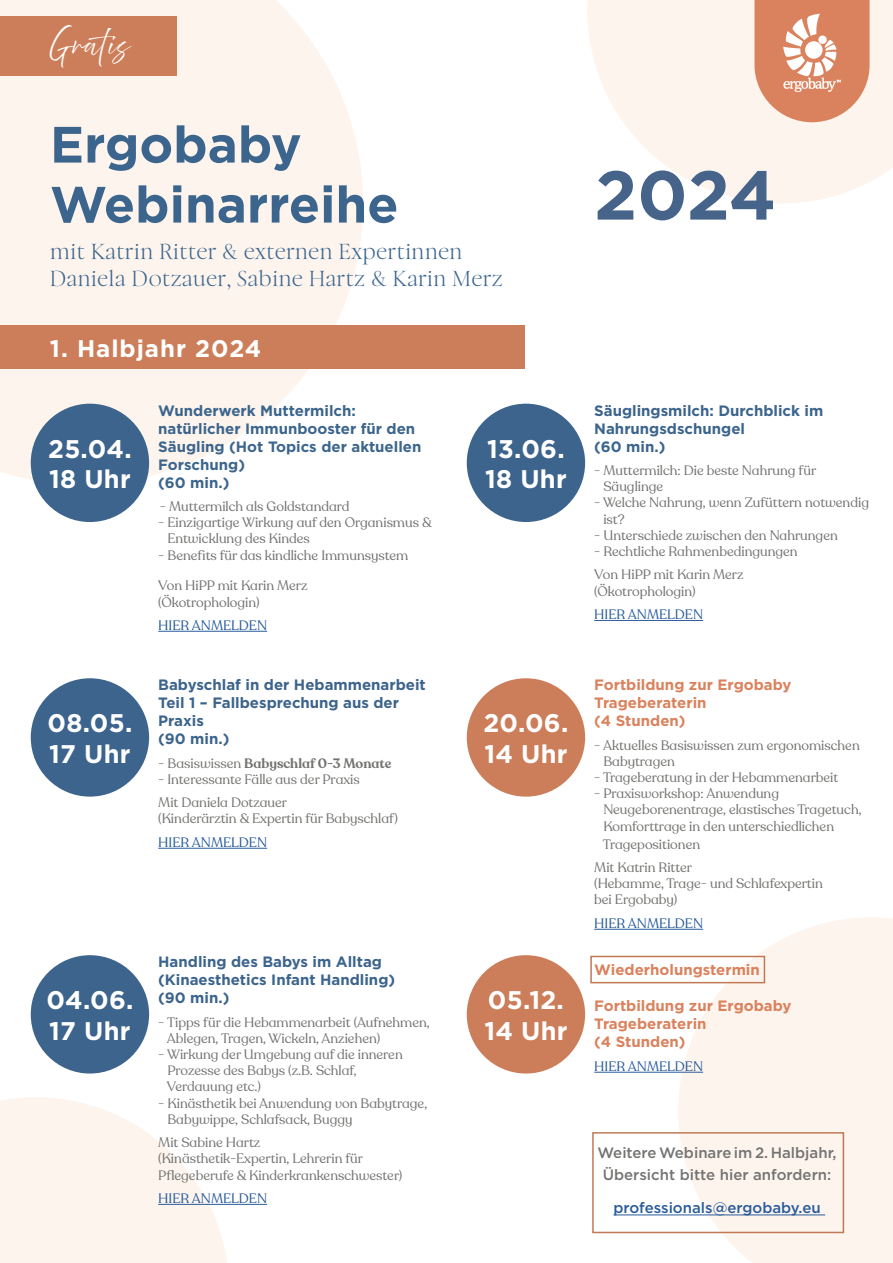
<style>
.page{position:relative;width:893px;height:1263px;background:#fff}
.page>*{position:absolute;margin:0;border:0;box-sizing:border-box;transform-origin:0 0}
.t1{font:700 69px "Gotham";color:#46638a}
.t2{font:700 51px/60px "Gotham";color:#3c658d}
.t3{font:700 25.5px/30.6px "Gotham";letter-spacing:.01em;color:#fff}
.t4{font:700 24px "Gotham";letter-spacing:.04em;color:#fff}
.t5{font:24px "ATB Script";letter-spacing:.04em;color:#fff}
.t6{font:22.5px/27px "Abovethe Beyond Serif";color:#3c658d}
.t7{font:700 15px/18px "Gotham";color:#3c658d}
.t8{font:700 15px/18px "Gotham";color:#3c648c}
.t9{font:700 15px/18px "Gotham";color:#da825d}
.t10{font:500 15px/22.5px "Gotham";color:#737371;text-align:center}
.t11{font:500 15px "Gotham";color:#275b9b}
.t12{font:13.5px/16.2px "Recoleta Alt";color:#737371}
.t13{font:13.5px/16.2px "Recoleta Alt";color:#727271}
.t14{font:13.5px "Recoleta Alt";color:#275b9b}
.t15{font:600 13.5px "Recoleta Alt";color:#737371}
.s1{font-weight:400}
.s2{color:#3c648c}
</style>
<div class="page">
<svg style="left:0;top:0;width:363px;height:484px;background:#fcf5ee"></svg>
<svg style="left:678px;top:917px;width:215px;height:346px;fill:#fdf4ed"></svg>
<svg style="left:0;top:1097px;width:229px;height:166px"></svg>
<svg style="left:588px;top:0;width:305px;height:204px;fill:#fdf4ed"></svg>
<div style="left:31px;top:404px;width:118px;height:118px;background:#3c648c;border-radius:50%"></div>
<hr style="left:158px;top:631px;width:109px;height:1px;background:#275b9b">
<div style="left:467px;top:404px;width:118px;height:118px;background:#3c648c;border-radius:50%"></div>
<hr style="left:594px;top:620px;width:109px;height:1px;background:#275b9b">
<div style="left:31px;top:678px;width:118px;height:119px;background:#3c648c;border-radius:50%"></div>
<hr style="left:158px;top:848px;width:109px;height:1px;background:#275b9b">
<div style="left:31px;top:955px;width:118px;height:118px;background:#3c648c;border-radius:50%"></div>
<hr style="left:158px;top:1204px;width:109px;height:1px;background:#275b9b">
<div style="left:467px;top:678px;width:118px;height:119px;background:#cc7e5a;border-radius:50%"></div>
<hr style="left:594px;top:929px;width:109px;height:1px;background:#275b9b">
<div style="left:0;top:16px;width:176px;height:59px;background:#cc7e5a"></div>
<div style="left:0;top:326px;width:524px;height:43px;background:#cc7e5a"></div>
<svg style="left:754px;top:0;width:116px;height:122px;background:#e29d80"></svg>
<div style="left:467px;top:955px;width:118px;height:118px;background:#cc7e5a;border-radius:50%"></div>
<hr style="left:594px;top:1072px;width:109px;height:1px;background:#275b9b">
<div style="left:590px;top:956px;width:175px;height:27px;border:2px solid #bf7a54"></div>
<hr style="left:613px;top:1214px;width:212px;height:1px;background:#275b9b">
<div style="left:592px;top:1132px;width:252px;height:101px;border:2px solid #bf7a54"></div>
<h3 class="t5" style="left:50px;top:30px;width:81px">Gratis</h3>
<h2 class="t2" style="left:50px;top:114px;width:350px">Ergobaby<br>Webinarreihe</h2>
<h3 class="t6" style="left:50px;top:238px;width:454px">mit Katrin Ritter &amp; externen Expertinnen<br>Daniela Dotzauer, Sabine Hartz &amp; Karin Merz</h3>
<h3 class="t4" style="left:50px;top:333px;width:213px">1. Halbjahr 2024</h3>
<h3 class="t3" style="left:48px;top:433px;width:85px">25.04.<br>18 Uhr</h3>
<h3 class="t3" style="left:48px;top:708px;width:86px">08.05.<br>17 Uhr</h3>
<p class="t7" style="left:158px;top:401px;width:265px">Wunderwerk Muttermilch: natürlicher Immunbooster für den<br>Säugling (Hot Topics der aktuellen<br>Forschung)<br>(60 min.)</p>
<p class="t13" style="left:160px;top:499px;width:191px">- Muttermilch als Goldstandard</p>
<p class="t13" style="left:167px;top:515px;width:266px;text-indent:-9px">- Einzigartige Wirkung auf den Organismus &amp;<br>Entwicklung des Kindes</p>
<p class="t13" style="left:158px;top:547px;width:252px">- Benefits für das kindliche Immunsystem</p>
<p class="t13" style="left:158px;top:578px;width:151px">Von HiPP mit Karin Merz (Ökotrophologin)</p>
<p class="t14" style="left:158px;top:617px;width:110px">HIER ANMELDEN</p>
<p class="t8" style="left:158px;top:676px;width:269px">Babyschlaf in der Hebammenarbeit<br>Teil 1 – Fallbesprechung aus der<br>Praxis</p>
<p class="t7" style="left:158px;top:730px;width:73px">(90 min.)</p>
<p class="t15" style="left:158px;top:755px;width:235px"><span class="s1">- Basiswissen</span> Babyschlaf 0-3 Monate</p>
<p class="t12" style="left:158px;top:768px;width:203px;line-height:23.4px">- Interessante Fälle aus der Praxis<br>Mit Daniela Dotzauer</p>
<p class="t12" style="left:158px;top:811px;width:241px">(Kinderärztin &amp; Expertin für Babyschlaf)</p>
<p class="t14" style="left:158px;top:834px;width:110px">HIER ANMELDEN</p>
<h3 class="t3" style="left:46px;top:985px;width:89px">04.06.<br>17 Uhr</h3>
<p class="t8" style="left:158px;top:953px;width:238px">Handling des Babys im Alltag (Kinaesthetics Infant Handling) (90 min.)</p>
<p class="t12" style="left:167px;top:1014px;width:264px;text-indent:-9px">- Tipps für die Hebammenarbeit (Aufnehmen,<br>Ablegen, Tragen, Wickeln, Anziehen)</p>
<p class="t12" style="left:167px;top:1046px;width:237px;text-indent:-9px">- Wirkung der Umgebung auf die inneren<br>Prozesse des Babys (z.B. Schlaf,<br>Verdauung etc.)</p>
<p class="t12" style="left:167px;top:1095px;width:261px;text-indent:-9px">- Kinästhetik bei Anwendung von Babytrage,<br>Babywippe, Schlafsack, Buggy</p>
<p class="t12" style="left:158px;top:1135px;width:246px">Mit Sabine Hartz<br>(Kinästhetik-Expertin, Lehrerin für<br>Pflegeberufe &amp; Kinderkrankenschwester)</p>
<p class="t14" style="left:158px;top:1190px;width:110px">HIER ANMELDEN</p>
<h3 class="t3" style="left:485px;top:433px;width:83px">13.06.<br>18 Uhr</h3>
<h3 class="t3" style="left:483px;top:708px;width:86px">20.06.<br>14 Uhr</h3>
<h3 class="t3" style="left:484px;top:985px;width:85px">05.12.<br>14 Uhr</h3>
<h1 class="t1" style="left:594px;top:149px;width:184px">2024</h1>
<p class="t7" style="left:594px;top:401px;width:231px"><span class="s2">Säuglingsmilch</span>: Durchblick im<br>Nahrungsdschungel<br>(60 min.)</p>
<p class="t12" style="left:603px;top:463px;width:214px;text-indent:-9px">- Muttermilch: Die beste Nahrung für<br>Säuglinge</p>
<p class="t12" style="left:603px;top:495px;width:267px;text-indent:-9px">- Welche Nahrung, wenn Zufüttern notwendig ist?</p>
<p class="t12" style="left:594px;top:527px;width:245px">- Unterschiede zwischen den Nahrungen</p>
<p class="t12" style="left:594px;top:540px;width:205px;line-height:23.4px">- Rechtliche Rahmenbedingungen<br>Von HiPP mit Karin Merz</p>
<p class="t12" style="left:594px;top:583px;width:103px">(Ökotrophologin)</p>
<p class="t14" style="left:594px;top:606px;width:110px">HIER ANMELDEN</p>
<p class="t9" style="left:594px;top:676px;width:199px">Fortbildung zur Ergobaby<br>Trageberaterin<br>(4 Stunden)</p>
<p class="t12" style="left:603px;top:737px;width:258px;text-indent:-9px">- Aktuelles Basiswissen zum ergonomischen<br>Babytragen</p>
<p class="t12" style="left:594px;top:769px;width:246px">- Trageberatung in der Hebammenarbeit</p>
<p class="t12" style="left:603px;top:786px;width:260px;text-indent:-9px">- Praxisworkshop: Anwendung<br>Neugeborenentrage, elastisches Tragetuch,<br>Komforttrage in den unterschiedlichen</p>
<p class="t12" style="left:594px;top:832px;width:107px;line-height:23.4px;text-indent:9px">Tragepositionen<br>Mit Katrin Ritter</p>
<p class="t12" style="left:594px;top:876px;width:230px">(Hebamme, Trage- und Schlafexpertin bei Ergobaby)</p>
<p class="t14" style="left:594px;top:915px;width:110px">HIER ANMELDEN</p>
<p class="t9" style="left:594px;top:961px;width:167px">Wiederholungstermin</p>
<p class="t9" style="left:594px;top:997px;width:199px">Fortbildung zur Ergobaby<br>Trageberaterin<br>(4 Stunden)</p>
<p class="t14" style="left:594px;top:1058px;width:110px">HIER ANMELDEN</p>
<p class="t10" style="left:597px;top:1141px;width:241px">Weitere Webinare im 2. Halbjahr,<br>Übersicht bitte hier anfordern:</p>
<p class="t11" style="left:613px;top:1198px;width:209px">professionals@ergobaby.eu</p>
</div>
